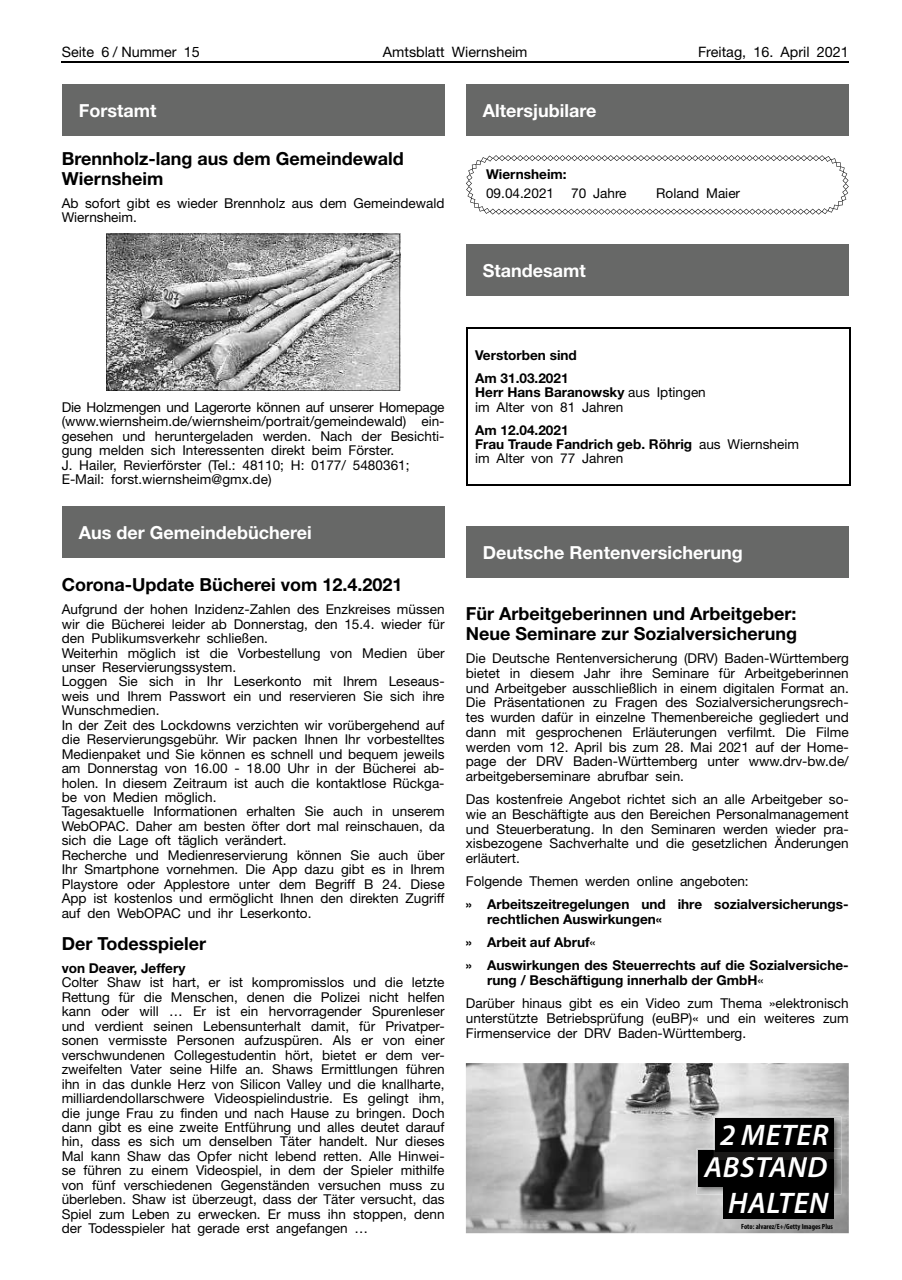
<style>
.page{position:relative;width:902px;height:1280px;background:#fff}
.page>*{position:absolute;margin:0;border:0;box-sizing:border-box;transform-origin:0 0}
.t1{font:italic 600 29.85px "Myriad Pro";letter-spacing:.02em;color:#fff}
.t2{font:700 18px/19.5px "Helvetica Neue";color:#000}
.t3{font:700 18px "Helvetica Neue";color:#fff}
.t4{font:14.4px "Helvetica Neue";color:#000}
.t5{font:13.65px/14.4px "Helvetica Neue";color:#000}
.t6{font:700 13.65px/14.4px "Helvetica Neue";color:#000}
.t7{font:700 condensed 7.5px "Myriad Pro";color:#000}
.s1{font-weight:700}
.s2{font-weight:400}
</style>
<div class="page">
<hr style="left:62px;top:61px;width:786px;height:2px;background:#000">
<div style="left:62px;top:85px;width:382px;height:51px;background:#676867"></div>
<div style="left:62px;top:506px;width:382px;height:51px;background:#676867"></div>
<svg style="left:106px;top:234px;width:294px;height:157px;background:#9d9d9d"></svg>
<div style="left:466px;top:85px;width:382px;height:51px;background:#676867"></div>
<div style="left:466px;top:245px;width:382px;height:51px;background:#676867"></div>
<div style="left:466px;top:527px;width:382px;height:51px;background:#676867"></div>
<svg style="left:466px;top:155px;width:382px;height:60px"></svg>
<hr style="left:466px;top:327px;width:384px;height:2px;background:#000">
<hr style="left:466px;top:329px;width:1px;height:155px;background:#000">
<hr style="left:848px;top:329px;width:2px;height:155px;background:#000">
<hr style="left:466px;top:484px;width:384px;height:1px;background:#000">
<img style="left:466px;top:1063px;width:382px;height:170px">
<img style="left:696px;top:1148px;width:145px;height:46px">
<div style="left:698px;top:1150px;width:135px;height:37px;background:#000"></div>
<img style="left:713px;top:1117px;width:128px;height:31px">
<img style="left:713px;top:1148px;width:128px;height:11px">
<img style="left:713px;top:1150px;width:120px;height:9px">
<img style="left:713px;top:1157px;width:114px;height:2px">
<div style="left:715px;top:1118px;width:118px;height:33px;background:#000"></div>
<div style="left:723px;top:1186px;width:110px;height:33px;background:#000"></div>
<p class="t4" style="left:62px;top:43px;width:140px">Seite 6 / Nummer 15</p>
<p class="t4" style="left:383px;top:43px;width:146px">Amtsblatt Wiernsheim</p>
<p class="t4" style="left:698px;top:43px;width:152px">Freitag, 16. April 2021</p>
<h2 class="t3" style="left:79px;top:100px;width:79px">Forstamt</h2>
<h2 class="t2" style="left:62px;top:149px;width:343px">Brennholz-lang aus dem Gemeindewald<br>Wiernsheim</h2>
<p class="t5" style="left:62px;top:196px;width:384px">Ab sofort gibt es wieder Brennholz aus dem Gemeindewald<br>Wiernsheim.</p>
<h2 class="t3" style="left:483px;top:100px;width:115px">Altersjubilare</h2>
<p class="t6" style="left:486px;top:167px;width:82px">Wiernsheim:</p>
<p class="t5" style="left:486px;top:186px;width:70px">09.04.2021</p>
<p class="t5" style="left:571px;top:186px;width:57px">70 Jahre</p>
<p class="t5" style="left:656px;top:186px;width:85px">Roland Maier</p>
<h2 class="t3" style="left:483px;top:259px;width:104px">Standesamt</h2>
<p class="t5" style="left:62px;top:399px;width:384px">Die Holzmengen und Lagerorte können auf unserer Homepage (www.wiernsheim.de/wiernsheim/portrait/gemeindewald) ein&shy;gesehen und heruntergeladen werden. Nach der Besichti&shy;gung melden sich Interessenten direkt beim Förster.<br>J. Hailer, Revierförster (Tel.: 48110; H: 0177/ 5480361; E-Mail: forst.wiernsheim@gmx.de)</p>
<h2 class="t3" style="left:79px;top:521px;width:234px">Aus der Gemeindebücherei</h2>
<h2 class="t2" style="left:62px;top:575px;width:342px">Corona-Update Bücherei vom 12.4.2021</h2>
<p class="t5" style="left:62px;top:602px;width:384px">Aufgrund der hohen Inzidenz-Zahlen des Enzkreises müssen wir die Bücherei leider ab Donnerstag, den 15.4. wieder für den Publikumsverkehr schließen.<br>Weiterhin möglich ist die Vorbestellung von Medien über unser Reservierungssystem.<br>Loggen Sie sich in Ihr Leserkonto mit Ihrem Leseaus&shy;weis und Ihrem Passwort ein und reservieren Sie sich ihre Wunschmedien.<br>In der Zeit des Lockdowns verzichten wir vorübergehend auf die Reservierungsgebühr. Wir packen Ihnen Ihr vorbestelltes Medienpaket und Sie können es schnell und bequem jeweils am Donnerstag von 16.00 - 18.00 Uhr in der Bücherei ab&shy;holen. In diesem Zeitraum ist auch die kontaktlose Rückga&shy;be von Medien möglich.<br>Tagesaktuelle Informationen erhalten Sie auch in unserem WebOPAC. Daher am besten öfter dort mal reinschauen, da sich die Lage oft täglich verändert.<br>Recherche und Medienreservierung können Sie auch über Ihr Smartphone vornehmen. Die App dazu gibt es in Ihrem Playstore oder Applestore unter dem Begriff B 24. Diese App ist kostenlos und ermöglicht Ihnen den direkten Zugriff auf den WebOPAC und ihr Leserkonto.</p>
<h2 class="t2" style="left:62px;top:933px;width:146px">Der Todesspieler</h2>
<p class="t6" style="left:62px;top:961px;width:125px">von Deaver, Jeffery</p>
<p class="t5" style="left:62px;top:975px;width:384px;text-align:justify">Colter Shaw ist hart, er ist kompromisslos und die letzte Rettung für die Menschen, denen die Polizei nicht helfen kann oder will … Er ist ein hervorragender Spurenleser und verdient seinen Lebensunterhalt damit, für Privatper&shy;sonen vermisste Personen aufzuspüren. Als er von einer verschwundenen Collegestudentin hört, bietet er dem ver&shy;zweifelten Vater seine Hilfe an. Shaws Ermittlungen führen ihn in das dunkle Herz von Silicon Valley und die knallharte, milliardendollarschwere Videospielindustrie. Es gelingt ihm, die junge Frau zu finden und nach Hause zu bringen. Doch dann gibt es eine zweite Entführung und alles deutet darauf hin, dass es sich um denselben Täter handelt. Nur dieses Mal kann Shaw das Opfer nicht lebend retten. Alle Hinwei&shy;se führen zu einem Videospiel, in dem der Spieler mithilfe von fünf verschiedenen Gegenständen versuchen muss zu überleben. Shaw ist überzeugt, dass der Täter versucht, das Spiel zum Leben zu erwecken. Er muss ihn stoppen, denn der Todesspieler hat gerade erst angefangen …</p>
<p class="t6" style="left:475px;top:343px;width:103px;line-height:23px">Verstorben sind<br>Am 31.03.2021</p>
<p class="t5" style="left:475px;top:385px;width:232px"><span class="s1">Herr Hans Baranowsky</span> aus Iptingen im Alter von 81 Jahren</p>
<p class="t6" style="left:475px;top:422px;width:325px">Am 12.04.2021<br>Frau Traude Fandrich geb. Röhrig <span class="s2">aus Wiernsheim im Alter von 77 Jahren</span></p>
<h2 class="t3" style="left:483px;top:541px;width:261px">Deutsche Rentenversicherung</h2>
<h2 class="t2" style="left:466px;top:604px;width:333px">Für Arbeitgeberinnen und Arbeitgeber:<br>Neue Seminare zur Sozialversicherung</h2>
<p class="t5" style="left:466px;top:651px;width:384px;text-align:justify">Die Deutsche Rentenversicherung (DRV) Baden-Württemberg bietet in diesem Jahr ihre Seminare für Arbeitgeberinnen und Arbeitgeber ausschließlich in einem digitalen Format an.<br>Die Präsentationen zu Fragen des Sozialversicherungsrech&shy;tes wurden dafür in einzelne Themenbereiche gegliedert und dann mit gesprochenen Erläuterungen verfilmt. Die Filme werden vom 12. April bis zum 28. Mai 2021 auf der Home&shy;page der DRV Baden-Württemberg unter www.drv-bw.de/ arbeitgeberseminare abrufbar sein.</p>
<p class="t5" style="left:466px;top:792px;width:384px;text-align:justify">Das kostenfreie Angebot richtet sich an alle Arbeitgeber so&shy;wie an Beschäftigte aus den Bereichen Personalmanagement und Steuerberatung. In den Seminaren werden wieder pra&shy;xisbezogene Sachverhalte und die gesetzlichen Änderungen erläutert.</p>
<p class="t5" style="left:466px;top:874px;width:284px">Folgende Themen werden online angeboten:</p>
<p class="t6" style="left:487px;top:897px;width:363px;text-indent:-21px">» Arbeitszeitregelungen und ihre sozialversicherungs&shy;rechtlichen Auswirkungen«</p>
<p class="t6" style="left:466px;top:930px;width:384px;line-height:23.2px">» Arbeit auf Abruf<span class="s2">«<br></span>» Auswirkungen des Steuerrechts auf die Sozialversiche-</p>
<p class="t5" style="left:466px;top:968px;width:384px;line-height:23.2px;text-indent:21px"><span class="s1">rung / Beschäftigung innerhalb der GmbH</span>«<br>Darüber hinaus gibt es ein Video zum Thema »elektronisch</p>
<p class="t5" style="left:466px;top:1010px;width:384px">unterstützte Betriebsprüfung (euBP)« und ein weiteres zum<br>Firmenservice der DRV Baden-Württemberg.</p>
<h1 class="t1" style="left:720px;top:1119px;width:110px">2 METER</h1>
<h1 class="t1" style="left:704px;top:1151px;width:124px">ABSTAND</h1>
<h1 class="t1" style="left:728px;top:1186px;width:102px">HALTEN</h1>
<p class="t7" style="left:741px;top:1222px;width:93px">Foto: alvarez/E+/Getty Images Plus</p>
</div>
